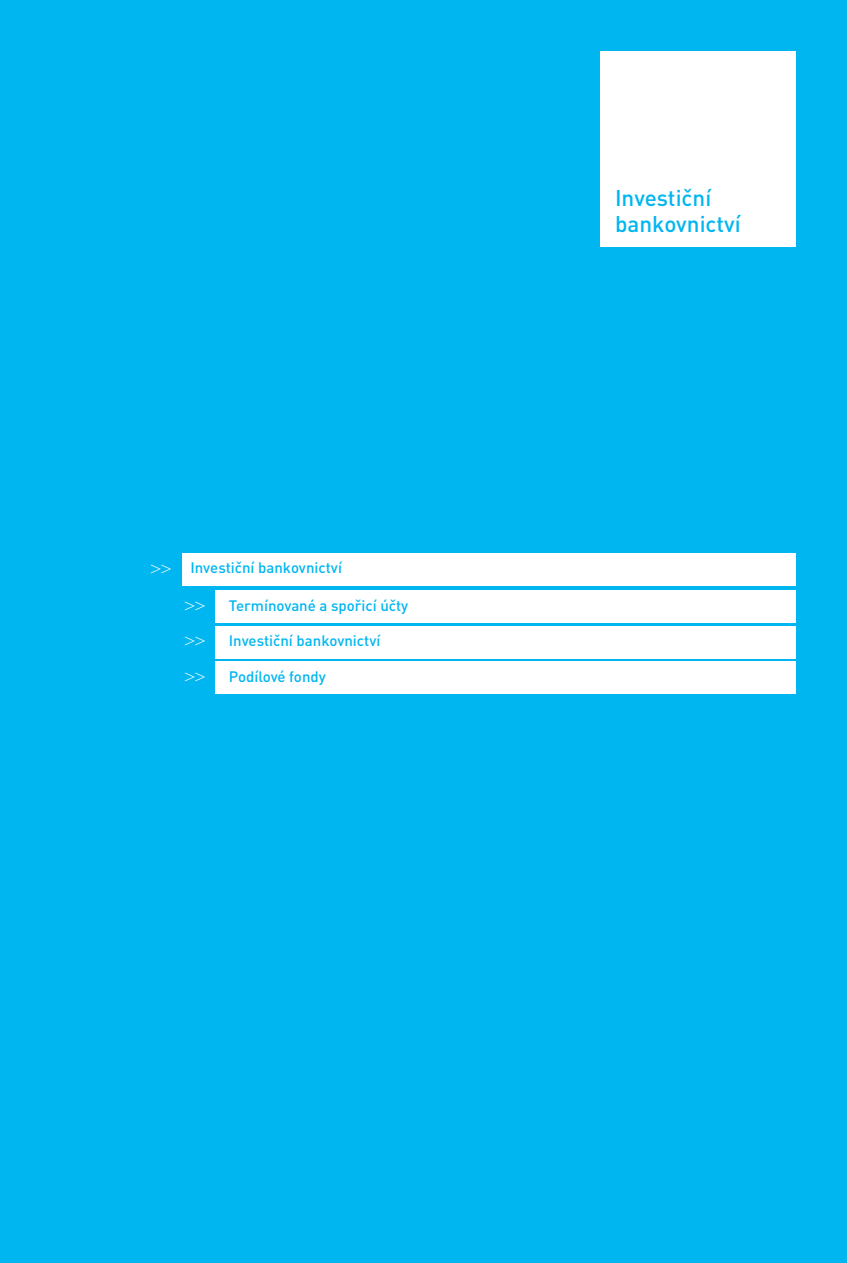
<style>
.page{position:relative;width:847px;height:1263px;background:#fff}
.page>*{position:absolute;margin:0;border:0;box-sizing:border-box;transform-origin:0 0}
.t1{font:500 22.5px/25.5px "DIN Pro";color:#00b6f0}
.t2{font:18px/35.7px "Times New Roman";color:#fff;text-align:justify}
.t3{font:500 15px "DIN Pro";color:#00b6f0}
.s1{font-family:"Times New Roman";font-weight:400;font-size:18px;color:#fff}
</style>
<div class="page">
<div style="left:0;top:0;width:846px;height:1263px;background:#00b6f0"></div>
<div style="left:600px;top:51px;width:195px;height:196px;background:#fff"></div>
<div style="left:182px;top:553px;width:613px;height:32px;background:#fff"></div>
<div style="left:216px;top:590px;width:579px;height:33px;background:#fff"></div>
<div style="left:216px;top:626px;width:579px;height:32px;background:#fff"></div>
<div style="left:216px;top:661px;width:579px;height:33px;background:#fff"></div>
<p class="t3" style="left:151px;top:558px;width:192px"><span class="s1">&gt;&gt;</span> Investiční bankovnictví</p>
<p class="t2" style="left:185px;top:587px;width:22px">&gt;&gt; &gt;&gt; &gt;&gt;</p>
<p class="t3" style="left:229px;top:595px;width:181px">Termínované a spořicí účty</p>
<p class="t3" style="left:229px;top:631px;width:153px">Investiční bankovnictví</p>
<p class="t3" style="left:229px;top:666px;width:99px">Podílové fondy</p>
<h1 class="t1" style="left:614px;top:184px;width:127px">Investiční bankovnictví</h1>
</div>
